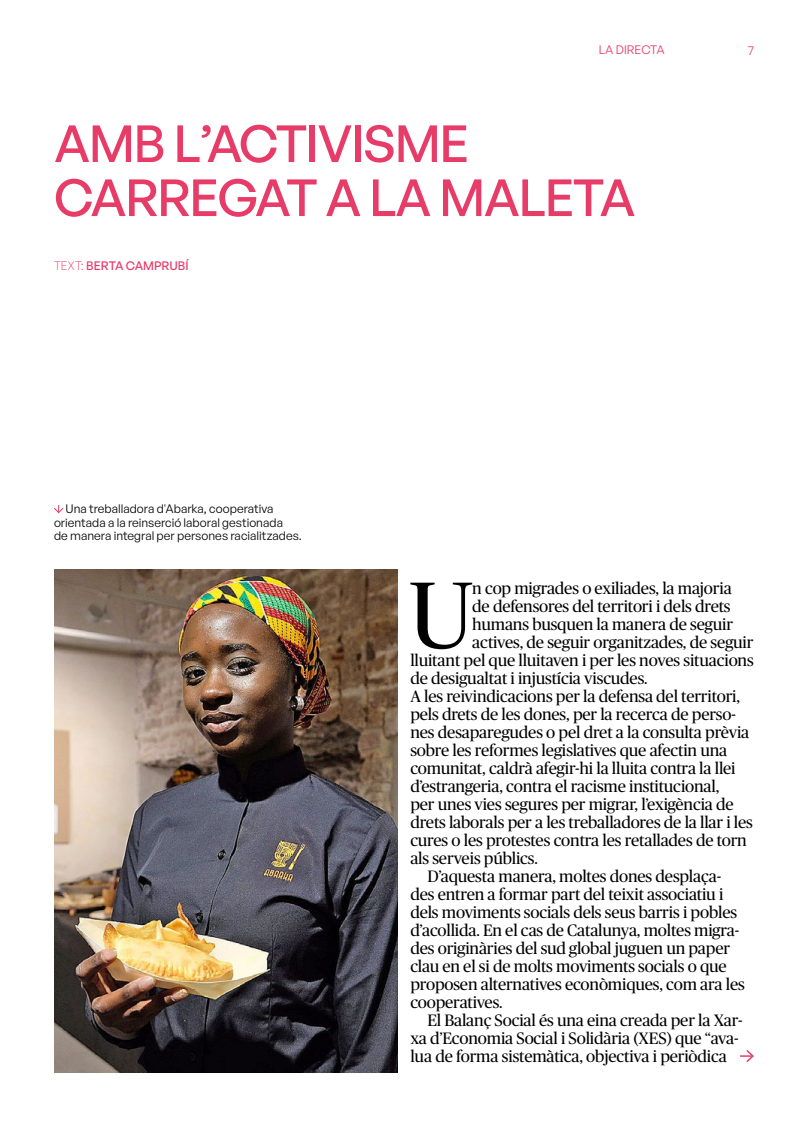
<style>
.page{position:relative;width:808px;height:1127px;background:#fff}
.page>*{position:absolute;margin:0;border:0;box-sizing:border-box;transform-origin:0 0}
.t1{font:94.35px "Publico";color:#000}
.t2{font:500 51px/54px "General Sans";letter-spacing:-.03em;color:#e73c68}
.t3{font:16.5px "Publico";letter-spacing:-.01em;color:#000}
.t4{font:12px/13.5px "General Sans";color:#000}
.t5{font:500 12px "General Sans";letter-spacing:-.005em;color:#e73c68}
.t6{font:12px "General Sans";color:#e73c68}
.s1{font-weight:300}
</style>
<div class="page">
<img style="left:54px;top:570px;width:344px;height:503px">
<svg style="left:54px;top:505px;width:10px;height:9px"></svg>
<svg style="left:740px;top:1050px;width:14px;height:12px"></svg>
<p class="t6" style="left:599px;top:42px;width:68px">LA DIRECTA</p>
<p class="t6" style="left:748px;top:43px;width:8px">7</p>
<h2 class="t2" style="left:54px;top:115px;width:583px">AMB L’ACTIVISME<br>CARREGAT A LA MALETA</h2>
<p class="t5" style="left:54px;top:258px;width:136px"><span class="s1">TEXT:</span> BERTA CAMPRUBÍ</p>
<p class="t4" style="left:54px;top:502px;width:250px;text-indent:12px">Una treballadora d'Abarka, cooperativa orientada a la reinserció laboral gestionada<br>de manera integral per persones racialitzades.</p>
<h1 class="t1" style="left:409px;top:563px;width:65px">U</h1>
<p class="t3" style="left:472px;top:579px;width:261px">n cop migrades o exiliades, la majoria</p>
<p class="t3" style="left:472px;top:597px;width:260px">de defensores del territori i dels drets</p>
<p class="t3" style="left:472px;top:615px;width:262px">humans busquen la manera de seguir</p>
<p class="t3" style="left:472px;top:633px;width:283px">actives, de seguir organitzades, de seguir</p>
<p class="t3" style="left:410px;top:651px;width:345px">lluitant pel que lluitaven i per les noves situacions</p>
<p class="t3" style="left:410px;top:669px;width:239px">de desigualtat i injustícia viscudes.</p>
<p class="t3" style="left:410px;top:687px;width:331px">A les reivindicacions per la defensa del territori,</p>
<p class="t3" style="left:410px;top:705px;width:327px">pels drets de les dones, per la recerca de perso-</p>
<p class="t3" style="left:410px;top:723px;width:340px">nes desaparegudes o pel dret a la consulta prèvia</p>
<p class="t3" style="left:410px;top:741px;width:318px">sobre les reformes legislatives que afectin una</p>
<p class="t3" style="left:410px;top:759px;width:327px">comunitat, caldrà afegir-hi la lluita contra la llei</p>
<p class="t3" style="left:410px;top:777px;width:310px">d’estrangeria, contra el racisme institucional,</p>
<p class="t3" style="left:410px;top:795px;width:325px">per unes vies segures per migrar, l’exigència de</p>
<p class="t3" style="left:410px;top:813px;width:344px">drets laborals per a les treballadores de la llar i les</p>
<p class="t3" style="left:410px;top:831px;width:338px">cures o les protestes contra les retallades de torn</p>
<p class="t3" style="left:410px;top:849px;width:129px">als serveis públics.</p>
<p class="t3" style="left:427px;top:867px;width:295px">D’aquesta manera, moltes dones desplaça-</p>
<p class="t3" style="left:410px;top:885px;width:314px">des entren a formar part del teixit associatiu i</p>
<p class="t3" style="left:410px;top:903px;width:328px">dels moviments socials dels seus barris i pobles</p>
<p class="t3" style="left:410px;top:921px;width:330px">d’acollida. En el cas de Catalunya, moltes migra-</p>
<p class="t3" style="left:410px;top:939px;width:321px">des originàries del sud global juguen un paper</p>
<p class="t3" style="left:410px;top:957px;width:318px">clau en el si de molts moviments socials o que</p>
<p class="t3" style="left:410px;top:975px;width:336px">proposen alternatives econòmiques, com ara les</p>
<p class="t3" style="left:410px;top:993px;width:94px">cooperatives.</p>
<p class="t3" style="left:427px;top:1011px;width:317px">El Balanç Social és una eina creada per la Xar-</p>
<p class="t3" style="left:410px;top:1029px;width:330px">xa d’Economia Social i Solidària (XES) que “ava-</p>
<p class="t3" style="left:410px;top:1047px;width:318px">lua de forma sistemàtica, objectiva i periòdica</p>
</div>
